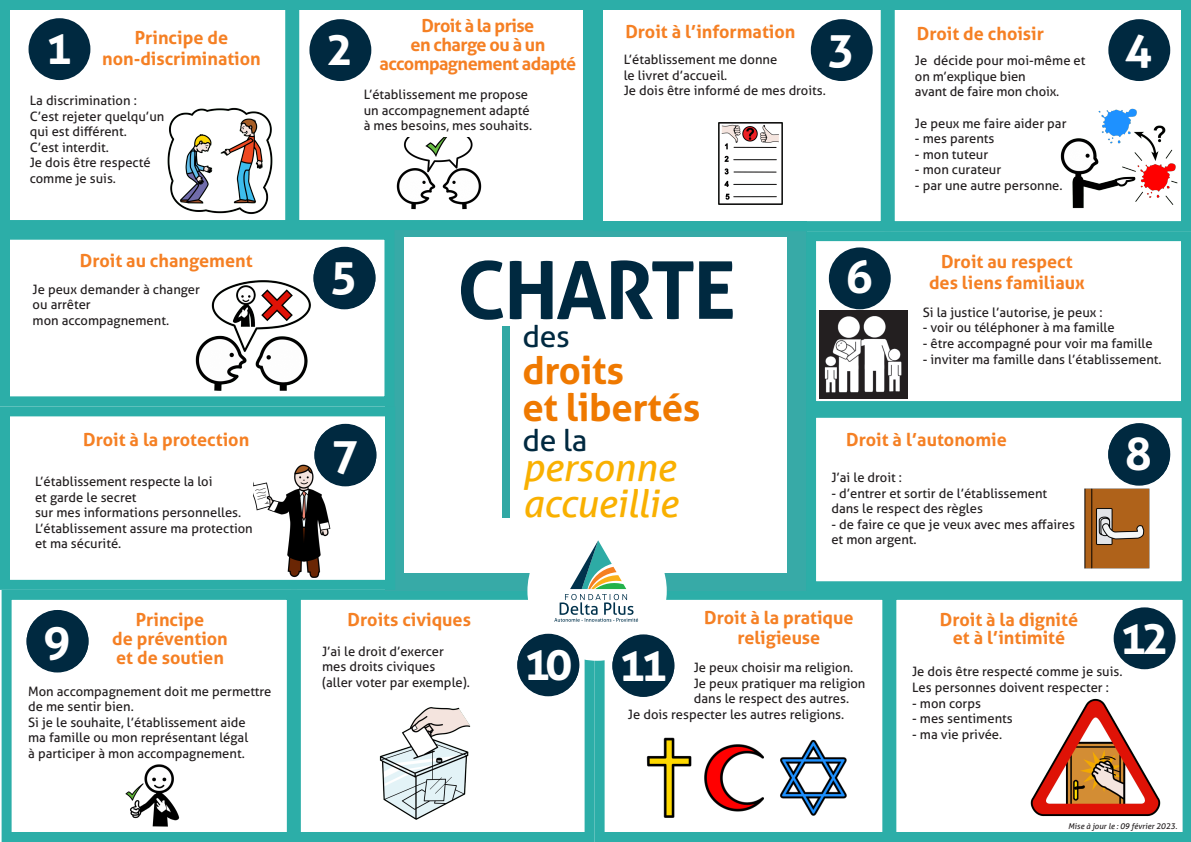
<style>
.page{position:relative;width:1191px;height:842px;background:#fff}
.page>*{position:absolute;margin:0;border:0;box-sizing:border-box;transform-origin:0 0}
.t1{font:700 79.9px "Aller";letter-spacing:-.025em;color:#002940}
.t2{font:700 45.6px "Aller";color:#fff}
.t3{font:italic 38.2px "Aller";letter-spacing:-.01em;color:#f9b000}
.t4{font:700 38.2px "Aller";letter-spacing:-.01em;color:#ef7900}
.t5{font:30.1px "Aller";letter-spacing:-.01em;color:#002940}
.t6{font:700 18px/21.6px "Aller";color:#f58024;text-align:center}
.t7{font:700 18px "Aller";letter-spacing:-.03em;color:#f58024}
.t8{font:13px/15.6px "Aller";color:#231f20}
.t9{font:italic 8px "Aller";color:#231f20}
</style>
<div class="page">
<div style="left:2px;top:590px;width:295px;height:252px;border:10px solid #2caea8"></div>
<div style="left:291px;top:590px;width:303px;height:252px;border:10px solid #2caea8"></div>
<div style="left:594px;top:590px;width:298px;height:252px;border:10px solid #2caea8"></div>
<svg style="left:886px;top:591px;width:305px;height:251px"></svg>
<div style="left:385px;top:222px;width:421px;height:369px;background:#37aaa7"></div>
<div style="left:404px;top:237px;width:383px;height:336px;background:#fff"></div>
<div style="left:502px;top:326px;width:7px;height:191px;background:#31a8a4"></div>
<div style="left:527px;top:521px;width:140px;height:140px;background:#fff;border-radius:50%"></div>
<svg style="left:554px;top:540px;width:84px;height:82px"></svg>
<div style="left:0;top:0;width:295px;height:230px;border:10px solid #2caea8"></div>
<div style="left:289px;top:0;width:304px;height:230px;border:10px solid #2caea8"></div>
<div style="left:593px;top:0;width:297px;height:231px;border:10px solid #2caea8"></div>
<div style="left:0;top:230px;width:394px;height:176px;border:10px solid #2caea8"></div>
<div style="left:0;top:406px;width:395px;height:184px;border:10px solid #2caea8"></div>
<div style="left:884px;top:0;width:307px;height:231px;border:10px solid #2caea8"></div>
<div style="left:806px;top:231px;width:385px;height:180px;border:10px solid #2caea8"></div>
<svg style="left:806px;top:408px;width:385px;height:183px"></svg>
<div style="left:29px;top:18px;width:61px;height:62px;background:#002940;border-radius:50%"></div>
<div style="left:309px;top:19px;width:62px;height:62px;background:#002940;border-radius:50%"></div>
<div style="left:811px;top:19px;width:61px;height:62px;background:#002940;border-radius:50%"></div>
<div style="left:1108px;top:19px;width:62px;height:62px;background:#002940;border-radius:50%"></div>
<div style="left:314px;top:247px;width:61px;height:62px;background:#002940;border-radius:50%"></div>
<div style="left:829px;top:247px;width:61px;height:62px;background:#002940;border-radius:50%"></div>
<div style="left:314px;top:424px;width:62px;height:62px;background:#002940;border-radius:50%"></div>
<div style="left:1108px;top:423px;width:62px;height:62px;background:#002940;border-radius:50%"></div>
<div style="left:27px;top:610px;width:62px;height:62px;background:#002940;border-radius:50%"></div>
<div style="left:517px;top:634px;width:62px;height:62px;background:#002940;border-radius:50%"></div>
<div style="left:612px;top:634px;width:62px;height:62px;background:#002940;border-radius:50%"></div>
<div style="left:1113px;top:607px;width:62px;height:62px;background:#002940;border-radius:50%"></div>
<img style="left:167px;top:107px;width:106px;height:108px">
<img style="left:1060px;top:108px;width:117px;height:101px">
<img style="left:718px;top:122px;width:65px;height:83px">
<img style="left:396px;top:137px;width:86px;height:73px">
<img style="left:253px;top:463px;width:85px;height:117px">
<img style="left:1072px;top:484px;width:89px;height:89px">
<img style="left:638px;top:669px;width:217px;height:173px">
<img style="left:1029px;top:691px;width:132px;height:132px">
<img style="left:379px;top:707px;width:92px;height:113px">
<img style="left:195px;top:280px;width:116px;height:111px">
<img style="left:125px;top:764px;width:55px;height:63px">
<img style="left:819px;top:311px;width:88px;height:88px">
<p class="t2" style="left:45px;top:19px;width:29px">1</p>
<p class="t6" style="left:102px;top:26px;width:160px">Principe de non-discrimination</p>
<p class="t8" style="left:30px;top:93px;width:109px">La discrimination :</p>
<p class="t8" style="left:30px;top:108px;width:136px">C’est rejeter quelqu’un</p>
<p class="t8" style="left:30px;top:124px;width:99px">qui est différent.</p>
<p class="t8" style="left:30px;top:139px;width:81px">C’est interdit.</p>
<p class="t8" style="left:30px;top:155px;width:122px">Je dois être respecté</p>
<p class="t8" style="left:30px;top:171px;width:88px">comme je suis.</p>
<p class="t7" style="left:421px;top:15px;width:114px">Droit à la prise</p>
<p class="t7" style="left:410px;top:34px;width:136px">en charge ou à un</p>
<p class="t7" style="left:379px;top:53px;width:198px">accompagnement adapté</p>
<p class="t6" style="left:625px;top:21px;width:172px">Droit à l’information</p>
<p class="t6" style="left:916px;top:22px;width:129px">Droit de choisir</p>
<p class="t2" style="left:326px;top:20px;width:29px">2</p>
<p class="t2" style="left:827px;top:20px;width:29px">3</p>
<p class="t2" style="left:1124px;top:20px;width:29px">4</p>
<p class="t8" style="left:623px;top:51px;width:155px">L’établissement me donne</p>
<p class="t8" style="left:623px;top:67px;width:105px">le livret d’accueil.</p>
<p class="t8" style="left:623px;top:83px;width:204px">Je dois être informé de mes droits.</p>
<p class="t8" style="left:915px;top:53px;width:172px">Je décide pour moi-même et</p>
<p class="t8" style="left:915px;top:68px;width:112px">on m’explique bien</p>
<p class="t8" style="left:915px;top:84px;width:146px">avant de faire mon choix.</p>
<p class="t8" style="left:915px;top:115px;width:153px">Je peux me faire aider par</p>
<p class="t8" style="left:915px;top:131px;width:81px">- mes parents</p>
<p class="t8" style="left:915px;top:146px;width:75px">- mon tuteur</p>
<p class="t8" style="left:915px;top:162px;width:88px">- mon curateur</p>
<p class="t8" style="left:915px;top:178px;width:149px">- par une autre personne.</p>
<p class="t8" style="left:364px;top:87px;width:166px">L’établissement me propose</p>
<p class="t8" style="left:364px;top:102px;width:167px">un accompagnement adapté</p>
<p class="t8" style="left:364px;top:118px;width:170px">à mes besoins, mes souhaits.</p>
<p class="t6" style="left:80px;top:250px;width:174px">Droit au changement</p>
<p class="t6" style="left:941px;top:250px;width:133px">Droit au respect</p>
<p class="t6" style="left:929px;top:272px;width:157px">des liens familiaux</p>
<p class="t2" style="left:330px;top:249px;width:29px">5</p>
<p class="t2" style="left:845px;top:249px;width:29px">6</p>
<p class="t1" style="left:457px;top:241px;width:281px">CHARTE</p>
<p class="t5" style="left:522px;top:318px;width:49px">des</p>
<p class="t4" style="left:522px;top:346px;width:103px">droits</p>
<p class="t4" style="left:522px;top:384px;width:179px">et libertés</p>
<p class="t5" style="left:522px;top:422px;width:66px">de la</p>
<p class="t3" style="left:522px;top:444px;width:154px">personne</p>
<p class="t3" style="left:522px;top:480px;width:157px">accueillie</p>
<p class="t8" style="left:33px;top:281px;width:169px">Je peux demander à changer</p>
<p class="t8" style="left:33px;top:297px;width:60px">ou arrêter</p>
<p class="t8" style="left:33px;top:312px;width:138px">mon accompagnement.</p>
<p class="t8" style="left:922px;top:304px;width:181px">Si la justice l’autorise, je peux :</p>
<p class="t8" style="left:922px;top:320px;width:193px">- voir ou téléphoner à ma famille</p>
<p class="t8" style="left:922px;top:336px;width:231px">- être accompagné pour voir ma famille</p>
<p class="t8" style="left:922px;top:351px;width:240px">- inviter ma famille dans l’établissement.</p>
<p class="t6" style="left:83px;top:428px;width:167px">Droit à la protection</p>
<p class="t6" style="left:846px;top:428px;width:162px">Droit à l’autonomie</p>
<p class="t2" style="left:1124px;top:426px;width:29px">8</p>
<p class="t2" style="left:1124px;top:425px;width:29px">5</p>
<p class="t2" style="left:331px;top:426px;width:29px">5</p>
<p class="t2" style="left:331px;top:426px;width:29px">7</p>
<p class="t8" style="left:831px;top:470px;width:72px">J’ai le droit :</p>
<p class="t8" style="left:831px;top:485px;width:217px">- d’entrer et sortir de l’établissement</p>
<p class="t8" style="left:831px;top:501px;width:153px">dans le respect des règles</p>
<p class="t8" style="left:831px;top:516px;width:245px">- de faire ce que je veux avec mes affaires</p>
<p class="t8" style="left:831px;top:532px;width:87px">et mon argent.</p>
<p class="t8" style="left:35px;top:473px;width:179px">L’établissement respecte la loi</p>
<p class="t8" style="left:35px;top:489px;width:103px">et garde le secret</p>
<p class="t8" style="left:35px;top:505px;width:208px">sur mes informations personnelles.</p>
<p class="t8" style="left:35px;top:520px;width:219px">L’établissement assure ma protection</p>
<p class="t8" style="left:35px;top:536px;width:88px">et ma sécurité.</p>
<p class="t6" style="left:136px;top:609px;width:70px">Principe</p>
<p class="t6" style="left:112px;top:628px;width:117px">de prévention</p>
<p class="t6" style="left:116px;top:647px;width:109px">et de soutien</p>
<p class="t2" style="left:43px;top:612px;width:29px">5</p>
<p class="t2" style="left:43px;top:612px;width:29px">9</p>
<p class="t8" style="left:28px;top:683px;width:245px">Mon accompagnement doit me permettre</p>
<p class="t8" style="left:28px;top:699px;width:107px">de me sentir bien.</p>
<p class="t8" style="left:28px;top:714px;width:219px">Si je le souhaite, l’établissement aide</p>
<p class="t8" style="left:28px;top:730px;width:221px">ma famille ou mon représentant légal</p>
<p class="t8" style="left:28px;top:745px;width:218px">à participer à mon accompagnement.</p>
<p class="t6" style="left:348px;top:608px;width:125px">Droits civiques</p>
<p class="t6" style="left:704px;top:607px;width:151px">Droit à la pratique</p>
<p class="t6" style="left:737px;top:627px;width:84px">religieuse</p>
<p class="t8" style="left:322px;top:643px;width:123px">J’ai le droit d’exercer</p>
<p class="t8" style="left:322px;top:659px;width:115px">mes droits civiques</p>
<p class="t8" style="left:322px;top:675px;width:149px">(aller voter par exemple).</p>
<p class="t2" style="left:523px;top:636px;width:51px">10</p>
<p class="t2" style="left:534px;top:635px;width:29px">5</p>
<p class="t2" style="left:618px;top:636px;width:51px">11</p>
<p class="t2" style="left:629px;top:636px;width:29px">5</p>
<p class="t8" style="left:694px;top:660px;width:161px">Je peux choisir ma religion.</p>
<p class="t8" style="left:694px;top:675px;width:173px">Je peux pratiquer ma religion dans le respect des autres.</p>
<p class="t8" style="left:628px;top:707px;width:218px">Je dois respecter les autres religions.</p>
<p class="t6" style="left:939px;top:609px;width:140px">Droit à la dignité</p>
<p class="t6" style="left:952px;top:627px;width:114px">et à l’intimité</p>
<p class="t2" style="left:1119px;top:609px;width:51px">12</p>
<p class="t8" style="left:912px;top:664px;width:212px">Je dois être respecté comme je suis.</p>
<p class="t8" style="left:912px;top:679px;width:198px">Les personnes doivent respecter :</p>
<p class="t8" style="left:912px;top:695px;width:70px">- mon corps</p>
<p class="t8" style="left:912px;top:711px;width:102px">- mes sentiments</p>
<p class="t8" style="left:912px;top:726px;width:92px">- ma vie privée.</p>
<p class="t9" style="left:1068px;top:821px;width:111px">Mise à jour le : 09 février 2023.</p>
</div>
